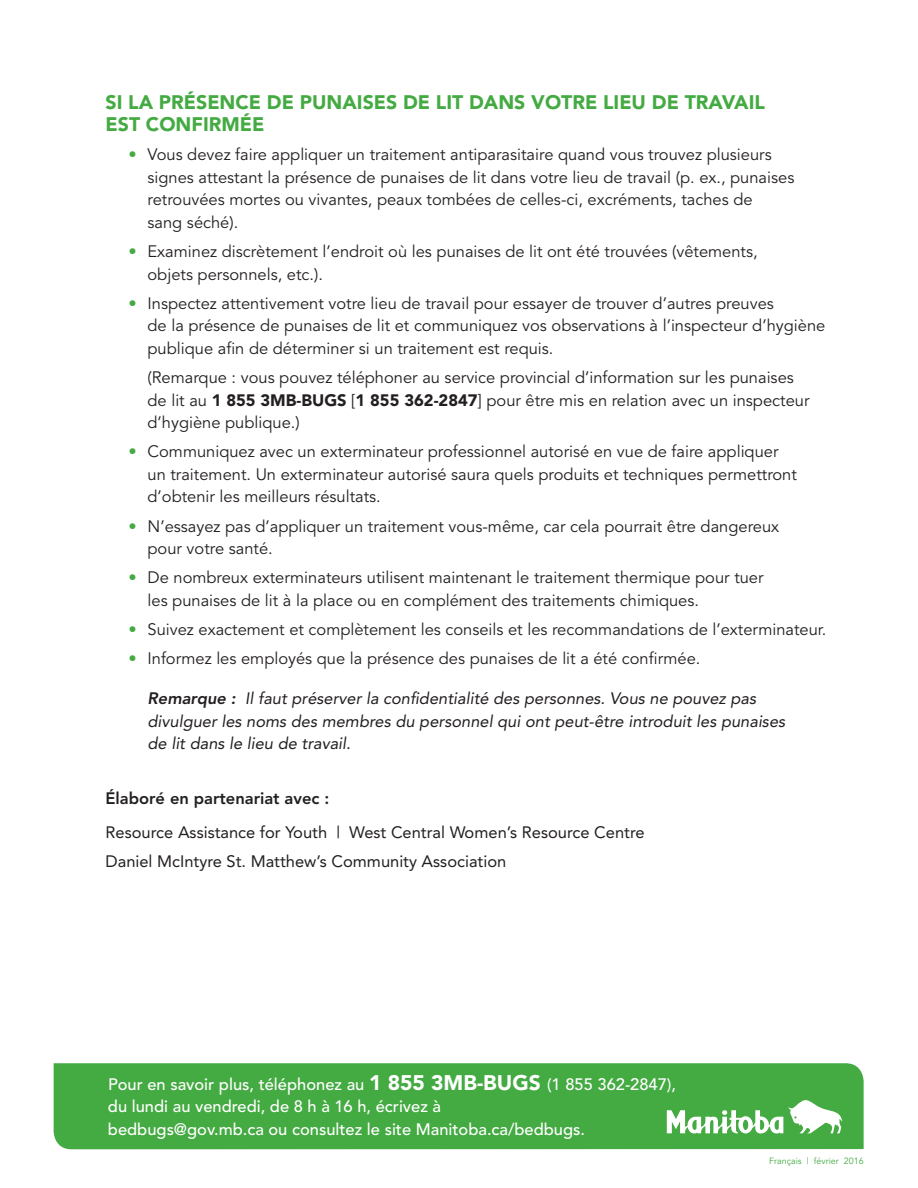
<style>
.page{position:relative;width:918px;height:1188px;background:#fff}
.page>*{position:absolute;margin:0;border:0;box-sizing:border-box;transform-origin:0 0}
.t1{font:900 19.5px/22.5px "Avenir";color:#44aa42}
.t2{font:16.5px/22.5px "Avenir";color:#231f20}
.t3{font:italic 16.5px/22.5px "Avenir";color:#231f20}
.t4{font:500 16.5px/22.5px "Avenir";color:#fff}
.t5{font:16.5px/28.5px "Avenir";color:#231f20}
.t6{font:800 16.5px "Avenir";color:#231f20}
.t7{font:9px "Avenir";color:#44aa42}
.s1{color:#44aa42}
.s2{font-weight:900}
.s3{font-weight:800}
.s4{font-weight:900;font-size:21px}
</style>
<div class="page">
<div style="left:54px;top:1063px;width:810px;height:86px;background:#44aa42"></div>
<svg style="left:667px;top:1098px;width:175px;height:36px"></svg>
<p class="t1" style="left:106px;top:90px;width:661px">SI LA PRÉSENCE DE PUNAISES DE LIT DANS VOTRE LIEU DE TRAVAIL<br>EST CONFIRMÉE</p>
<p class="t2" style="left:148px;top:144px;width:648px;text-indent:-19px"><span class="s1">•</span> Vous devez faire appliquer un traitement antiparasitaire quand vous trouvez plusieurs signes attestant la présence de punaises de lit dans votre lieu de travail (p. ex., punaises retrouvées mortes ou vivantes, peaux tombées de celles-ci, excréments, taches de<br>sang séché).</p>
<p class="t2" style="left:148px;top:241px;width:612px;text-indent:-19px"><span class="s1">•</span> Examinez discrètement l’endroit où les punaises de lit ont été trouvées (vêtements, objets personnels, etc.).</p>
<p class="t2" style="left:148px;top:292px;width:679px;text-indent:-19px"><span class="s1">•</span> Inspectez attentivement votre lieu de travail pour essayer de trouver d’autres preuves<br>de la présence de punaises de lit et communiquez vos observations à l’inspecteur d’hygiène publique afin de déterminer si un traitement est requis.</p>
<p class="t2" style="left:148px;top:367px;width:663px">(Remarque : vous pouvez téléphoner au service provincial d’information sur les punaises de lit au <span class="s2">1 855 3MB-BUGS</span> [<span class="s2">1 855 362-2847</span>] pour être mis en relation avec un inspecteur d’hygiène publique.)</p>
<p class="t2" style="left:148px;top:441px;width:651px;text-indent:-19px"><span class="s1">•</span> Communiquez avec un exterminateur professionnel autorisé en vue de faire appliquer un traitement. Un exterminateur autorisé saura quels produits et techniques permettront d’obtenir les meilleurs résultats.</p>
<p class="t2" style="left:148px;top:515px;width:633px;text-indent:-19px"><span class="s1">•</span> N’essayez pas d’appliquer un traitement vous-même, car cela pourrait être dangereux pour votre santé.</p>
<p class="t2" style="left:148px;top:567px;width:618px;text-indent:-19px"><span class="s1">•</span> De nombreux exterminateurs utilisent maintenant le traitement thermique pour tuer les punaises de lit à la place ou en complément des traitements chimiques.</p>
<p class="t2" style="left:128px;top:619px;width:700px"><span class="s1">•</span> Suivez exactement et complètement les conseils et les recommandations de l’exterminateur.</p>
<p class="t2" style="left:128px;top:648px;width:574px"><span class="s1">•</span> Informez les employés que la présence des punaises de lit a été confirmée.</p>
<p class="t3" style="left:148px;top:687px;width:639px"><span class="s3">Remarque :</span> Il faut préserver la confidentialité des personnes. Vous ne pouvez pas divulguer les noms des membres du personnel qui ont peut-être introduit les punaises de lit dans le lieu de travail.</p>
<p class="t6" style="left:106px;top:788px;width:225px">Élaboré en partenariat avec :</p>
<p class="t5" style="left:106px;top:818px;width:541px">Resource Assistance for Youth | West Central Women’s Resource Centre<br>Daniel McIntyre St. Matthew’s Community Association</p>
<p class="t4" style="left:108px;top:1073px;width:570px">Pour en savoir plus, téléphonez au <span class="s4">1 855 3MB-BUGS</span> (1 855 362-2847), du lundi au vendredi, de 8 h à 16 h, écrivez à<br>bedbugs@gov.mb.ca ou consultez le site Manitoba.ca/bedbugs.</p>
<p class="t7" style="left:769px;top:1156px;width:96px">Français | février 2016</p>
</div>
